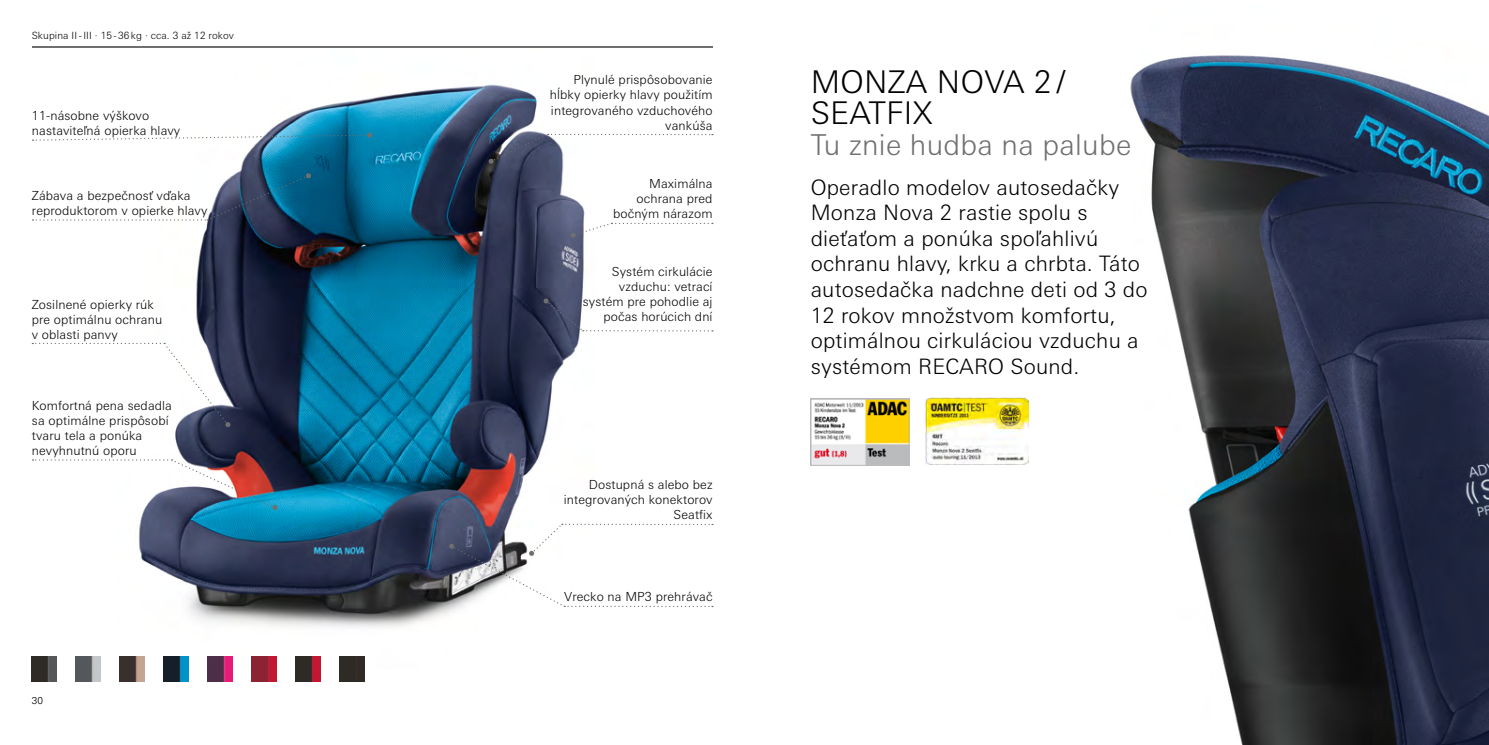
<style>
.page{position:relative;width:1489px;height:745px;background:#fff}
.page>*{position:absolute;margin:0;border:0;box-sizing:border-box;transform-origin:0 0}
.t1{font:300 31.25px/31.2px "Univers Next W1 G";letter-spacing:.01em;color:#000}
.t2{font:300 28.75px "Univers Next W1 G";letter-spacing:.01em;color:#706f6f}
.t3{font:300 21.25px/25.5px "Univers Next W1 G";letter-spacing:.01em;color:#000}
.t4{font:300 12.5px/15px "Univers Next W1 G";letter-spacing:.01em;color:#000}
.t5{font:300 10px "Univers Next W1 G";letter-spacing:.01em;color:#000}
.t6{font:300 10px "Univers LT";color:#000}
</style>
<div class="page">
<img style="left:116px;top:84px;width:494px;height:585px">
<img style="left:76px;top:656px;width:25px;height:24px">
<img style="left:32px;top:656px;width:25px;height:24px">
<img style="left:120px;top:655px;width:25px;height:25px">
<img style="left:251px;top:655px;width:25px;height:25px">
<img style="left:339px;top:655px;width:25px;height:25px">
<img style="left:207px;top:655px;width:25px;height:25px">
<img style="left:295px;top:655px;width:25px;height:25px">
<img style="left:163px;top:655px;width:25px;height:25px">
<img style="left:892px;top:55px;width:596px;height:689px">
<hr style="left:32px;top:46px;width:680px;height:1px;background:#706f6f">
<svg style="left:32px;top:342px;width:198px;height:85px"></svg>
<img style="left:810px;top:398px;width:99px;height:67px">
<img style="left:925px;top:397px;width:103px;height:67px">
<svg style="left:33px;top:459px;width:244px;height:50px"></svg>
<svg style="left:33px;top:173px;width:278px;height:47px"></svg>
<svg style="left:33px;top:133px;width:339px;height:8px"></svg>
<svg style="left:488px;top:133px;width:225px;height:31px"></svg>
<svg style="left:570px;top:223px;width:143px;height:14px"></svg>
<svg style="left:449px;top:523px;width:264px;height:83px"></svg>
<svg style="left:543px;top:298px;width:170px;height:33px"></svg>
<p class="t5" style="left:32px;top:30px;width:204px">Skupina II-III · 15 - 36 kg · cca. 3 až 12 rokov</p>
<p class="t4" style="left:32px;top:108px;width:150px">11-násobne výškovo nastaviteľná opierka hlavy</p>
<p class="t4" style="left:32px;top:188px;width:177px">Zábava a bezpečnosť vďaka reproduktorom v opierke hlavy</p>
<p class="t4" style="left:32px;top:296px;width:132px">Zosilnené opierky rúk pre optimálnu ochranu v oblasti panvy</p>
<p class="t4" style="left:32px;top:398px;width:142px">Komfortná pena sedadla sa optimálne prispôsobí tvaru tela a ponúka nevyhnutnú oporu</p>
<p class="t6" style="left:32px;top:694px;width:13px">30</p>
<p class="t4" style="left:550px;top:72px;width:164px;text-align:right">Plynulé prispôsobovanie hĺbky opierky hlavy použitím integrovaného vzduchového vankúša</p>
<p class="t4" style="left:613px;top:176px;width:101px;text-align:right">Maximálna ochrana pred bočným nárazom</p>
<p class="t4" style="left:582px;top:264px;width:131px;text-align:right">Systém cirkulácie vzduchu: vetrací systém pre pohodlie aj počas horúcich dní</p>
<p class="t4" style="left:563px;top:477px;width:150px;text-align:right">Dostupná s alebo bez integrovaných konektorov<br>Seatfix</p>
<p class="t4" style="left:564px;top:589px;width:150px">Vrecko na MP3 prehrávač</p>
<h1 class="t1" style="left:810px;top:66px;width:256px">MONZA NOVA 2 /<br>SEATFIX</h1>
<h2 class="t2" style="left:810px;top:128px;width:322px">Tu znie hudba na palube</h2>
<p class="t3" style="left:810px;top:174px;width:338px">Operadlo modelov autosedačky<br>Monza Nova 2 rastie spolu s dieťaťom a ponúka spoľahlivú ochranu hlavy, krku a chrbta. Táto autosedačka nadchne deti od 3 do<br>12 rokov množstvom komfortu, optimálnou cirkuláciou vzduchu a systémom RECARO Sound.</p>
</div>
